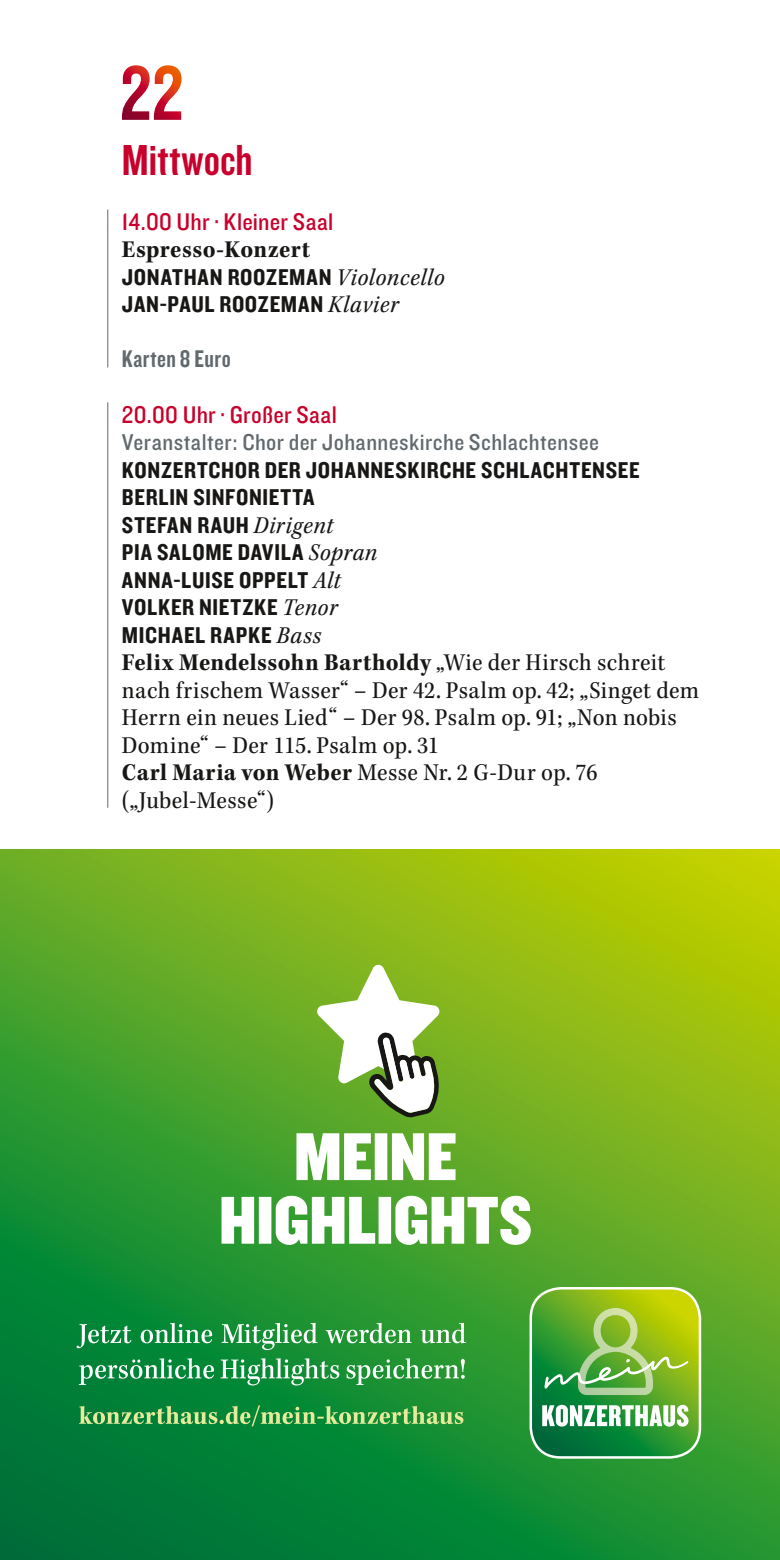
<style>
.page{position:relative;width:780px;height:1560px;background:#fff}
.page>*{position:absolute;margin:0;border:0;box-sizing:border-box;transform-origin:0 0}
.t1{font:45px "Knockout 49 Liteweight";color:#c9002b}
.t2{font:25px/27.5px "Kepler Std Scn";letter-spacing:.015em;color:#181716}
.t3{font:25px "Kepler Std Bold Scn";letter-spacing:.015em;color:#181716}
.t4{font:25px "Knockout 30 Junior Welterwt";letter-spacing:.01em;color:#c9002b}
.t5{font:25px "Knockout 49 Liteweight";letter-spacing:.02em;color:#61696d}
.t6{font:23.75px/27.5px "Knockout 50 Welterweight";letter-spacing:.03em;color:#181716}
.t7{font:23.75px "Knockout 30 Junior Welterwt";letter-spacing:.015em;color:#61696d}
.s1{font-family:"Kepler Std Scn It";font-size:25px}
.s2{font-family:"Kepler Std Scn"}
.s3{font-family:"Kepler Std Bold Scn"}
</style>
<div class="page">
<hr style="left:107px;top:209px;width:1px;height:158px;background:#61696d">
<hr style="left:107px;top:402px;width:1px;height:405px;background:#61696d">
<svg style="left:122px;top:65px;width:59px;height:55px"></svg>
<svg style="left:0;top:849px;width:780px;height:710px;background:#4fa227"></svg>
<svg style="left:317px;top:963px;width:123px;height:154px"></svg>
<svg style="left:221px;top:1195px;width:309px;height:49px"></svg>
<svg style="left:296px;top:1133px;width:159px;height:46px"></svg>
<svg style="left:530px;top:1287px;width:170px;height:170px;background:#6baf45"></svg>
<div style="left:529px;top:1286px;width:172px;height:172px;border:2px solid #fff;border-radius:30px"></div>
<svg style="left:79px;top:1404px;width:384px;height:22px;background:#45a251"></svg>
<svg style="left:79px;top:1357px;width:386px;height:28px;background:#44a562"></svg>
<svg style="left:77px;top:1322px;width:389px;height:27px;background:#45a65d"></svg>
<h1 class="t1" style="left:122px;top:131px;width:132px">Mittwoch</h1>
<p class="t4" style="left:122px;top:205px;width:213px">14.00 Uhr · Kleiner Saal</p>
<p class="t3" style="left:122px;top:235px;width:190px">Espresso-Konzert</p>
<p class="t6" style="left:122px;top:262px;width:324px">JONATHAN ROOZEMAN <span class="s1">Violoncello<br></span>JAN-PAUL ROOZEMAN <span class="s1">Klavier</span></p>
<p class="t5" style="left:122px;top:343px;width:110px">Karten 8 Euro</p>
<p class="t4" style="left:122px;top:397px;width:216px">20.00 Uhr · Großer Saal</p>
<p class="t7" style="left:122px;top:426px;width:478px">Veranstalter: Chor der Johanneskirche Schlachtensee</p>
<p class="t6" style="left:122px;top:455px;width:519px">KONZERTCHOR DER JOHANNESKIRCHE SCHLACHTENSEE<br>BERLIN SINFONIETTA<br>STEFAN RAUH <span class="s1">Dirigent<br></span>PIA SALOME DAVILA <span class="s1">Sopran<br></span>ANNA-LUISE OPPELT <span class="s1">Alt<br></span>VOLKER NIETZKE <span class="s1">Tenor<br></span>MICHAEL RAPKE <span class="s1">Bass</span></p>
<p class="t3" style="left:122px;top:648px;width:545px">Felix Mendelssohn Bartholdy <span class="s2">„Wie der Hirsch schreit</span></p>
<p class="t2" style="left:122px;top:677px;width:578px">nach frischem Wasser“ – Der 42. Psalm op. 42; „Singet dem Herrn ein neues Lied“ – Der 98. Psalm op. 91; „Non nobis Domine“ – Der 115. Psalm op. 31<br><span class="s3">Carl Maria von Weber</span> Messe Nr. 2 G-Dur op. 76 („Jubel-Messe“)</p>
</div>
